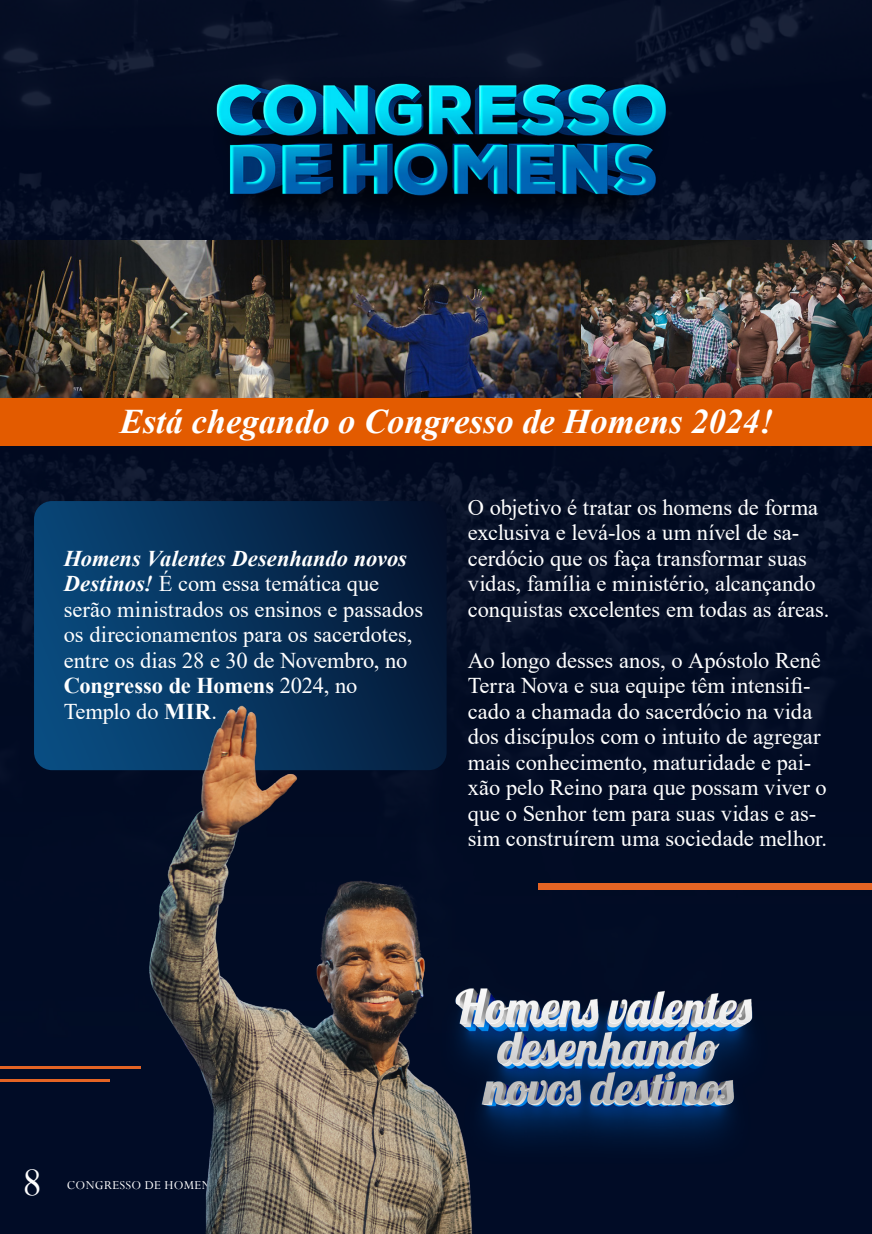
<style>
.page{position:relative;width:872px;height:1234px;background:#fff}
.page>*{position:absolute;margin:0;border:0;box-sizing:border-box;transform-origin:0 0}
.t1{font:43.5px "Perpetua";color:#fff}
.Texto{font:italic 700 34.5px "Times New Roman";color:#fff}
.Texto-2{font:22.5px/25.5px "Times New Roman";letter-spacing:-.005em;color:#fff}
.t2{font:13.5px "Perpetua";letter-spacing:.02em;color:#fff}
.s1{font-weight:700;font-style:italic}
.s2{font-weight:700}
</style>
<div class="page">
<img style="left:0;top:0;width:872px;height:1233px">
<img style="left:0;top:240px;width:872px;height:157px">
<img style="left:179px;top:51px;width:514px;height:172px">
<svg style="left:34px;top:501px;width:412px;height:269px;background:#063159"></svg>
<img style="left:538px;top:950px;width:272px;height:258px">
<div style="left:0;top:397px;width:872px;height:48px;background:#e35b00"></div>
<img style="left:87px;top:689px;width:451px;height:544px">
<div style="left:538px;top:882px;width:334px;height:7px;background:#e46424"></div>
<hr style="left:0;top:1065px;width:140px;height:2px;background:#e46424">
<hr style="left:0;top:1079px;width:109px;height:2px;background:#e46424">
<p class="Texto" style="left:120px;top:397px;width:655px">Está chegando o Congresso de Homens 2024!</p>
<p class="Texto-2" style="left:64px;top:544px;width:361px"><span class="s1">Homens Valentes Desenhando novos Destinos!</span> É com essa temática que serão ministrados os ensinos e passados os direcionamentos para os sacerdotes, entre os dias 28 e 30 de Novembro, no <span class="s2">Congresso de Homens</span> 2024, no</p>
<p class="Texto-2" style="left:64px;top:697px;width:155px">Templo do <span class="s2">MIR</span>.</p>
<p class="Texto-2" style="left:468px;top:493px;width:363px">O objetivo é tratar os homens de forma exclusiva e levá-los a um nível de sa&shy;cerdócio que os faça transformar suas vidas, família e ministério, alcançando conquistas excelentes em todas as áreas.</p>
<p class="Texto-2" style="left:468px;top:646px;width:361px">Ao longo desses anos, o Apóstolo Renê Terra Nova e sua equipe têm intensifi&shy;cado a chamada do sacerdócio na vida dos discípulos com o intuito de agregar mais conhecimento, maturidade e pai&shy;xão pelo Reino para que possam viver o que o Senhor tem para suas vidas e as&shy;sim construírem uma sociedade melhor.</p>
<p class="t1" style="left:23px;top:1154px;width:21px">8</p>
<p class="t2" style="left:67px;top:1176px;width:151px">CONGRESSO DE HOMENS</p>
</div>
